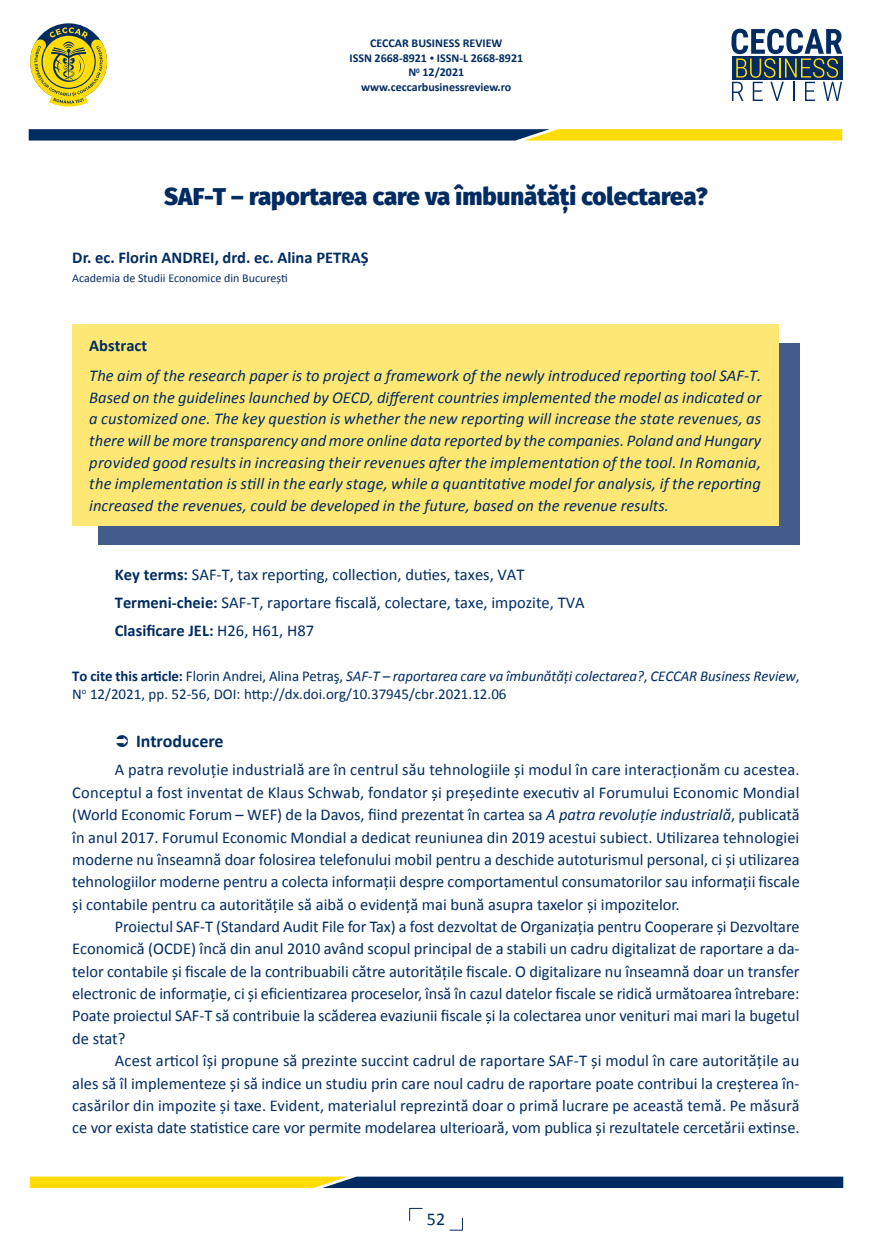
<style>
.page{position:relative;width:872px;height:1255px;background:#fff}
.page>*{position:absolute;margin:0;border:0;box-sizing:border-box;transform-origin:0 0}
.t1{font:900 24px "Fira Sans";color:#002c62}
.t2{font:700 18px "Calibri";color:#002c62}
.t3{font:18px "Calibri";color:#002c62}
.t4{font:16.5px/22.4px "Calibri";color:#002c62;text-align:justify}
.t5{font:italic 16.5px/21.6px "Calibri";color:#002c62;text-align:justify}
.t6{font:700 16.5px "Calibri";color:#002c62}
.t7{font:15px/18px "Calibri";color:#002c62}
.t8{font:700 12px/14.4px "Calibri";color:#002c62;text-align:center}
.t9{font:12px "Calibri";color:#002c62}
.s1{font-size:9px}
.s2{font-weight:700}
.s3{font-style:italic}
</style>
<div class="page">
<svg style="left:409px;top:1207px;width:13px;height:13px"></svg>
<svg style="left:30px;top:27px;width:77px;height:80px"></svg>
<svg style="left:731px;top:29px;width:111px;height:72px"></svg>
<svg style="left:29px;top:129px;width:813px;height:11px;background:#637144"></svg>
<svg style="left:30px;top:1176px;width:813px;height:11px;background:#6a774c"></svg>
<svg style="left:449px;top:1217px;width:14px;height:13px"></svg>
<div style="left:98px;top:343px;width:701px;height:201px;background:#425c8b"></div>
<div style="left:72px;top:325px;width:706px;height:201px;background:#ffe775"></div>
<p class="t8" style="left:349px;top:36px;width:175px">CECCAR BUSINESS REVIEW<br>ISSN 2668-8921 <span class="s1">•</span> ISSN-L 2668-8921<br>N<sup>0</sup> 12/2021 www.ceccarbusinessreview.ro</p>
<h1 class="t1" style="left:164px;top:175px;width:545px">SAF-T – raportarea care va îmbunătăți colectarea?</h1>
<p class="t6" style="left:72px;top:248px;width:298px">Dr. ec. Florin ANDREI, drd. ec. Alina PETRAȘ</p>
<p class="t9" style="left:72px;top:271px;width:217px">Academia de Studii Economice din București</p>
<p class="t6" style="left:89px;top:335px;width:59px">Abstract</p>
<p class="t5" style="left:89px;top:364px;width:673px">The aim of the research paper is to project a framework of the newly introduced reporting tool SAF-T.<br>Based on the guidelines launched by OECD, different countries implemented the model as indicated or a customized one. The key question is whether the new reporting will increase the state revenues, as there will be more transparency and more online data reported by the companies. Poland and Hungary provided good results in increasing their revenues after the implementation of the tool. In Romania, the implementation is still in the early stage, while a quantitative model for analysis, if the reporting increased the revenues, could be developed in the future, based on the revenue results.</p>
<p class="t4" style="left:115px;top:559px;width:471px;line-height:28px;text-align:left"><span class="s2">Key terms:</span> SAF-T, tax reporting, collection, duties, taxes, VAT<br><span class="s2">Termeni-cheie:</span> SAF-T, raportare fiscală, colectare, taxe, impozite, TVA<br><span class="s2">Clasificare JEL:</span> H26, H61, H87</p>
<p class="t7" style="left:72px;top:666px;width:729px"><span class="s2">To cite this article:</span> Florin Andrei, Alina Petraş, <span class="s3">SAF-T – raportarea care va îmbunătăți colectarea?</span>, <span class="s3">CECCAR Business Review</span>,<br>N<sup>o</sup> 12/2021, pp. 52-56, DOI: http://dx.doi.org/10.37945/cbr.2021.12.06</p>
<p class="t2" style="left:136px;top:729px;width:89px">Introducere</p>
<p class="t4" style="left:72px;top:758px;width:729px;text-indent:43px">A patra revoluție industrială are în centrul său tehnologiile și modul în care interacționăm cu acestea.<br>Conceptul a fost inventat de Klaus Schwab, fondator și președinte executiv al Forumului Economic Mondial (World Economic Forum – WEF) de la Davos, fiind prezentat în cartea sa <span class="s3">A patra revoluție industrială</span>, publicată în anul 2017. Forumul Economic Mondial a dedicat reuniunea din 2019 acestui subiect. Utilizarea tehnologiei moderne nu înseamnă doar folosirea telefonului mobil pentru a deschide autoturismul personal, ci și utilizarea tehnologiilor moderne pentru a colecta informații despre comportamentul consumatorilor sau informații fiscale și contabile pentru ca autoritățile să aibă o evidență mai bună asupra taxelor și impozitelor.</p>
<p class="t4" style="left:72px;top:914px;width:729px;text-indent:43px">Proiectul SAF-T (Standard Audit File for Tax) a fost dezvoltat de Organizația pentru Cooperare și Dezvoltare Economică (OCDE) încă din anul 2010 având scopul principal de a stabili un cadru digitalizat de raportare a da&shy;telor contabile și fiscale de la contribuabili către autoritățile fiscale. O digitalizare nu înseamnă doar un transfer electronic de informație, ci și eficientizarea proceselor, însă în cazul datelor fiscale se ridică următoarea întrebare:<br>Poate proiectul SAF-T să contribuie la scăderea evaziunii fiscale și la colectarea unor venituri mai mari la bugetul de stat?</p>
<p class="t4" style="left:72px;top:1048px;width:729px;text-indent:43px">Acest articol își propune să prezinte succint cadrul de raportare SAF-T și modul în care autoritățile au ales să îl implementeze și să indice un studiu prin care noul cadru de raportare poate contribui la creșterea în&shy;casărilor din impozite și taxe. Evident, materialul reprezintă doar o primă lucrare pe această temă. Pe măsură ce vor exista date statistice care vor permite modelarea ulterioară, vom publica și rezultatele cercetării extinse.</p>
<p class="t3" style="left:427px;top:1208px;width:20px">52</p>
</div>
